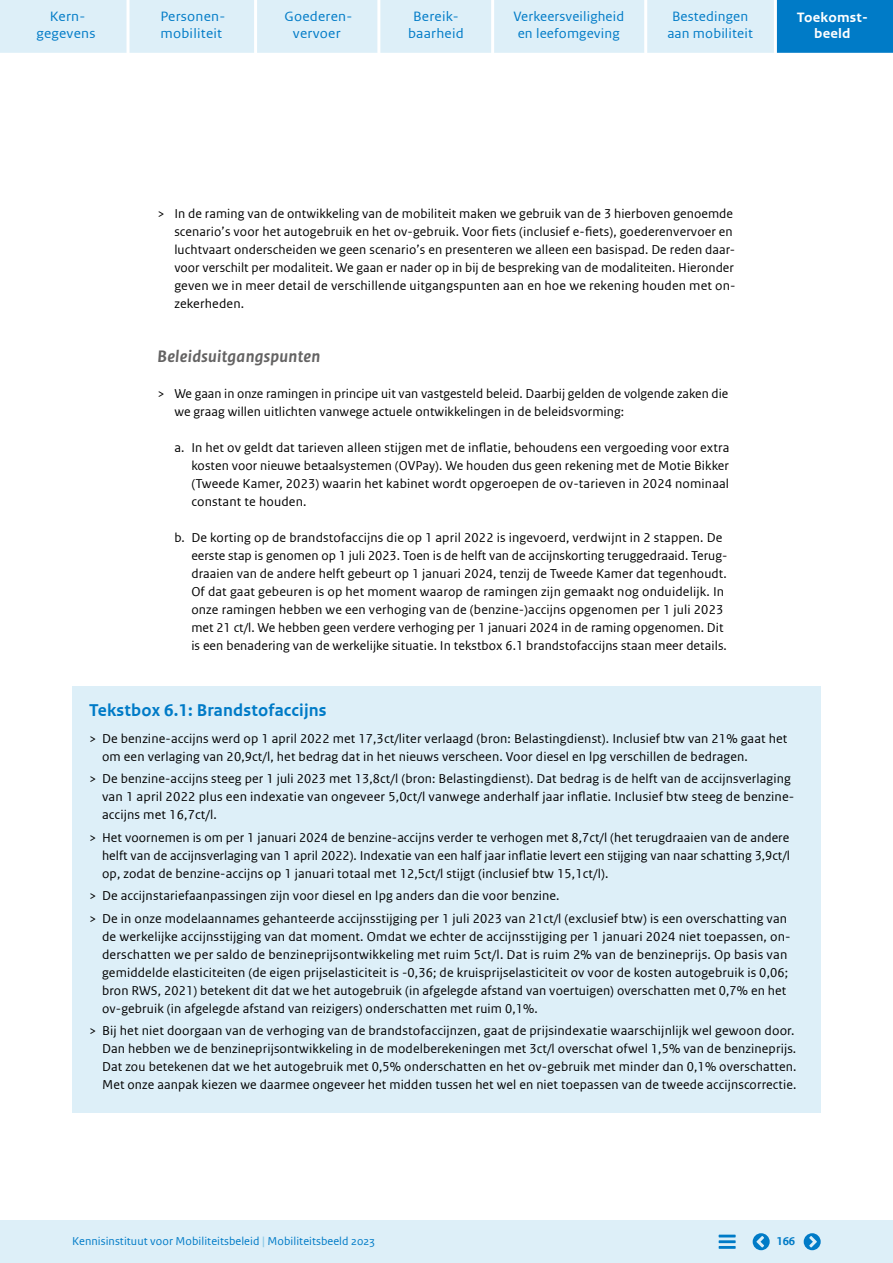
<style>
.page{position:relative;width:893px;height:1263px;background:#fff}
.page>*{position:absolute;margin:0;border:0;box-sizing:border-box;transform-origin:0 0}
._5i_10__Kader_Kopje_Blauw-Bold{font:700 18px "Rijksoverheid Sans Web Text";letter-spacing:.01em;color:#007bc7}
.Grijs-11_7-20_103_italic{font:italic 700 17.55px "Rijksoverheid Sans Text";letter-spacing:.015em;color:#646363}
.t1{font:14.25px/16.5px "Rijksoverheid Sans Web Text Regular 2";letter-spacing:.01em;color:#007bc7;text-align:center;scale:1.05 1}
.t2{font:14.25px/16.5px "Rijksoverheid Sans Web Text Regular 2";letter-spacing:.01em;color:#007bc7;text-align:center}
.t3{font:700 14.25px/16.5px "Rijksoverheid Sans Web Text";letter-spacing:.015em;color:#fff;text-align:center;scale:1.05 1}
.t4{font:14.25px "Rijksoverheid Sans Web Text";color:#007bc7;scale:1.05 1}
._5i_10_Kader_Broodtekst_Zwart{font:13.5px/18px "Rijksoverheid Sans Web Text";letter-spacing:.01em;color:#000}
.Bodytekst_9_12{font:13.5px/18px "Rijksoverheid Sans Web Text Regular 2";letter-spacing:.01em;color:#000}
._5i_10_Kader_Broodtekst_Zwart-2{font:13.5px/18px "Rijksoverheid Sans Web Text Regular 2";letter-spacing:.01em;color:#000}
.Bodytekst_9_12-2{font:13.5px/18px "Rijksoverheid Sans Web Text";letter-spacing:.01em;color:#000;text-align:justify}
.t5{font:12px "Rijksoverheid Sans Web Text Regular 2";letter-spacing:.005em;color:#007bc7}
.t6{font:700 12px "Rijksoverheid Sans Web Text";color:#007bc7}
.s1{font-family:"Rijksoverheid Sans Web Text"}
.s2{font-family:"Rijksoverheid Sans Web Text Regular 2"}
.s3{font-family:"Rijksoverheid Sans Web Text";font-weight:700;font-size:12.75px;color:#8fcae7}
</style>
<div class="page">
<div style="left:72px;top:686px;width:749px;height:426px;background:#ddeff8"></div>
<div style="left:0;top:1220px;width:893px;height:43px;background:#ddeff8"></div>
<hr style="left:719px;top:1246px;width:17px;height:3px;background:#007bc7">
<hr style="left:719px;top:1240px;width:17px;height:3px;background:#007bc7">
<hr style="left:719px;top:1234px;width:17px;height:3px;background:#007bc7">
<div style="left:0;top:0;width:893px;height:53px;background:#ddeff8"></div>
<svg style="left:753px;top:1233px;width:17px;height:17px"></svg>
<svg style="left:804px;top:1233px;width:17px;height:17px"></svg>
<div style="left:776px;top:0;width:117px;height:53px;background:#007bc7"></div>
<hr style="left:126px;top:0;width:3px;height:55px;background:#fff">
<hr style="left:254px;top:0;width:3px;height:55px;background:#fff">
<hr style="left:377px;top:0;width:3px;height:55px;background:#fff">
<hr style="left:491px;top:0;width:3px;height:55px;background:#fff">
<hr style="left:644px;top:0;width:3px;height:55px;background:#fff">
<hr style="left:774px;top:0;width:3px;height:55px;background:#fff">
<p class="t4" style="left:50px;top:9px;width:35px">Kern-</p>
<p class="t1" style="left:36px;top:25px;width:58px">gegevens</p>
<p class="t1" style="left:160px;top:9px;width:63px;text-align:left">Personen&shy;mobiliteit</p>
<p class="t1" style="left:285px;top:9px;width:66px">Goederen&shy;vervoer</p>
<p class="t1" style="left:408px;top:9px;width:55px">Bereik&shy;baarheid</p>
<p class="t2" style="left:513px;top:9px;width:112px">Verkeersveiligheid en leefomgeving</p>
<p class="t2" style="left:667px;top:8px;width:87px">Bestedingen aan mobiliteit</p>
<p class="t3" style="left:797px;top:9px;width:69px">Toekomst&shy;beeld</p>
<p class="Bodytekst_9_12" style="left:174px;top:204px;width:563px;text-indent:-17px">&gt; In de raming van de ontwikkeling van de mobiliteit maken we gebruik van de 3 hierboven genoemde <span class="s1">scenario’s voor het autogebruik en het ov-gebruik. Voor fiets (inclusief e-fiets), goederenvervoer en </span>luchtvaart onderscheiden we geen scenario’s en presenteren we alleen een basispad. De reden daar&shy;<span class="s1">voor verschilt per modaliteit. We gaan er nader op in bij de bespreking van de modaliteiten. Hieronder </span>geven we in meer detail de verschillende uitgangspunten aan en hoe we rekening houden met on&shy;zekerheden.</p>
<p class="Grijs-11_7-20_103_italic" style="left:157px;top:346px;width:165px">Beleidsuitgangspunten</p>
<p class="_5i_10_Kader_Broodtekst_Zwart" style="left:174px;top:384px;width:555px;text-indent:-17px"><span class="s2">&gt;</span> We gaan in onze ramingen in principe uit van vastgesteld beleid. Daarbij gelden de volgende zaken die <span class="s2">we graag willen uitlichten vanwege actuele ontwikkelingen in de beleidsvorming:</span></p>
<p class="Bodytekst_9_12-2" style="left:191px;top:438px;width:540px;text-indent:-17px">a. In het ov geldt dat tarieven alleen stijgen met de inflatie, behoudens een vergoeding voor extra kosten voor nieuwe betaalsystemen (OVPay). We houden dus geen rekening met de Motie Bikker (Tweede Kamer, 2023) waarin het kabinet wordt opgeroepen de ov-tarieven in 2024 nominaal <span class="s2">constant te houden.</span></p>
<p class="Bodytekst_9_12" style="left:191px;top:528px;width:538px;text-indent:-17px">b. De korting op de brandstofaccijns die op 1 april 2022 is ingevoerd, verdwijnt in 2 stappen. De eerste stap is genomen op 1 juli 2023. Toen is de helft van de accijnskorting teruggedraaid. Terug&shy;<span class="s1">draaien van de andere helft gebeurt op 1 januari 2024, tenzij de Tweede Kamer dat tegenhoudt.<br></span>Of dat gaat gebeuren is op het moment waarop de ramingen zijn gemaakt nog onduidelijk. In onze ramingen hebben we een verhoging van de (benzine-)accijns opgenomen per 1 juli 2023 <span class="s1">met 21 ct/l. We hebben geen verdere verhoging per 1 januari 2024 in de raming opgenomen. Dit </span>is een benadering van de werkelijke situatie. In tekstbox 6.1 brandstofaccijns staan meer details.</p>
<p class="_5i_10__Kader_Kopje_Blauw-Bold" style="left:89px;top:699px;width:239px">Tekstbox 6.1: Brandstofaccijns</p>
<p class="_5i_10_Kader_Broodtekst_Zwart" style="left:102px;top:729px;width:687px;text-indent:-13px"><span class="s2">&gt;</span> De benzine-accijns werd op 1 april 2022 met 17,3ct/liter verlaagd (bron: Belastingdienst). Inclusief btw van 21% gaat het om een verlaging van 20,9ct/l, het bedrag dat in het nieuws verscheen. Voor diesel en lpg verschillen de bedragen.</p>
<p class="_5i_10_Kader_Broodtekst_Zwart" style="left:102px;top:770px;width:694px;text-indent:-13px"><span class="s2">&gt;</span> De benzine-accijns steeg per 1 juli 2023 met 13,8ct/l (bron: Belastingdienst). Dat bedrag is de helft van de accijnsverlaging van 1 april 2022 plus een indexatie van ongeveer 5,0ct/l vanwege anderhalf jaar inflatie. Inclusief btw steeg de benzine&shy;accijns met 16,7ct/l.</p>
<p class="_5i_10_Kader_Broodtekst_Zwart" style="left:102px;top:828px;width:689px;text-align:justify;text-indent:-13px">&gt; Het voornemen is om per 1 januari 2024 de benzine-accijns verder te verhogen met 8,7ct/l (het terugdraaien van de andere helft van de accijnsverlaging van 1 april 2022). Indexatie van een half jaar inflatie levert een stijging van naar schatting 3,9ct/l op, zodat de benzine-accijns op 1 januari totaal met 12,5ct/l stijgt (inclusief btw 15,1ct/l).</p>
<p class="_5i_10_Kader_Broodtekst_Zwart-2" style="left:89px;top:887px;width:472px">&gt; De accijnstariefaanpassingen zijn voor diesel en lpg anders dan die voor benzine.</p>
<p class="_5i_10_Kader_Broodtekst_Zwart" style="left:102px;top:909px;width:690px;text-indent:-13px">&gt; De in onze modelaannames gehanteerde accijnsstijging per 1 juli 2023 van 21ct/l (exclusief btw) is een overschatting van <span class="s2">de werkelijke accijnsstijging van dat moment. Omdat we echter de accijnsstijging per 1 januari 2024 niet toepassen, on&shy;</span>derschatten we per saldo de benzineprijsontwikkeling met ruim 5ct/l. Dat is ruim 2% van de benzineprijs. Op basis van <span class="s2">gemiddelde elasticiteiten (de eigen prijselasticiteit is -0,36; de kruisprijselasticiteit ov voor de kosten autogebruik is 0,06; </span>bron RWS, 2021) betekent dit dat we het autogebruik (in afgelegde afstand van voertuigen) overschatten met 0,7% en het <span class="s2">ov-gebruik (in afgelegde afstand van reizigers) onderschatten met ruim 0,1%.</span></p>
<p class="_5i_10_Kader_Broodtekst_Zwart-2" style="left:102px;top:1022px;width:696px;text-indent:-13px">&gt; Bij het niet doorgaan van de verhoging van de brandstofaccijnzen, gaat de prijsindexatie waarschijnlijk wel gewoon door.<br><span class="s1">Dan hebben we de benzineprijsontwikkeling in de modelberekeningen met 3ct/l overschat ofwel 1,5% van de benzineprijs.<br></span>Dat zou betekenen dat we het autogebruik met 0,5% onderschatten en het ov-gebruik met minder dan 0,1% overschatten.<br>Met onze aanpak kiezen we daarmee ongeveer het midden tussen het wel en niet toepassen van de tweede accijnscorrectie.</p>
<p class="t5" style="left:72px;top:1234px;width:304px">Kennisinstituut voor Mobiliteitsbeleid <span class="s3">|</span> <span class="s1">Mobiliteitsbeeld 2023</span></p>
<p class="t6" style="left:776px;top:1234px;width:20px">166</p>
</div>
